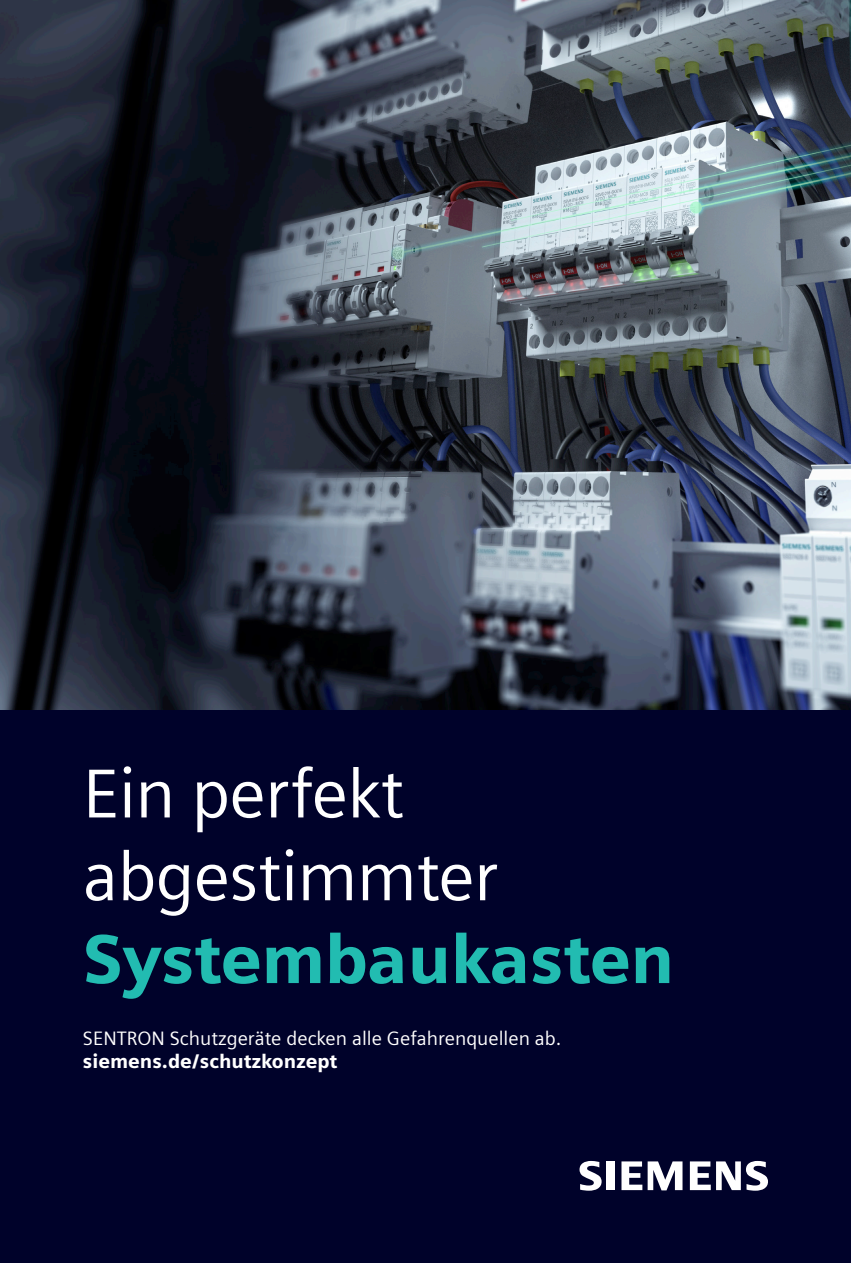
<style>
.page{position:relative;width:851px;height:1263px;background:#fff}
.page>*{position:absolute;margin:0;border:0;box-sizing:border-box;transform-origin:0 0}
.t1{font:69px/82.8px "Siemens Sans";letter-spacing:-.01em;color:#fff}
.t2{font:900 69px "Siemens Sans";letter-spacing:-.01em;color:#22bcb1}
.t3{font:19.5px "Siemens Sans";color:#fff}
.t4{font:900 19.5px "Siemens Sans";color:#fff}
</style>
<div class="page">
<img style="left:0;top:0;width:850px;height:710px">
<div style="left:0;top:710px;width:850px;height:553px;background:#00022a"></div>
<svg style="left:579px;top:1161px;width:35px;height:30px"></svg>
<svg style="left:621px;top:1161px;width:61px;height:29px"></svg>
<svg style="left:689px;top:1161px;width:21px;height:29px"></svg>
<svg style="left:716px;top:1161px;width:51px;height:30px"></svg>
<h1 class="t1" style="left:83px;top:747px;width:416px">Ein perfekt abgestimmter</h1>
<h1 class="t2" style="left:83px;top:904px;width:593px">Systembaukasten</h1>
<p class="t3" style="left:83px;top:1023px;width:480px">SENTRON Schutzgeräte decken alle Gefahrenquellen ab.</p>
<p class="t4" style="left:83px;top:1046px;width:256px">siemens.de/schutzkonzept</p>
</div>
